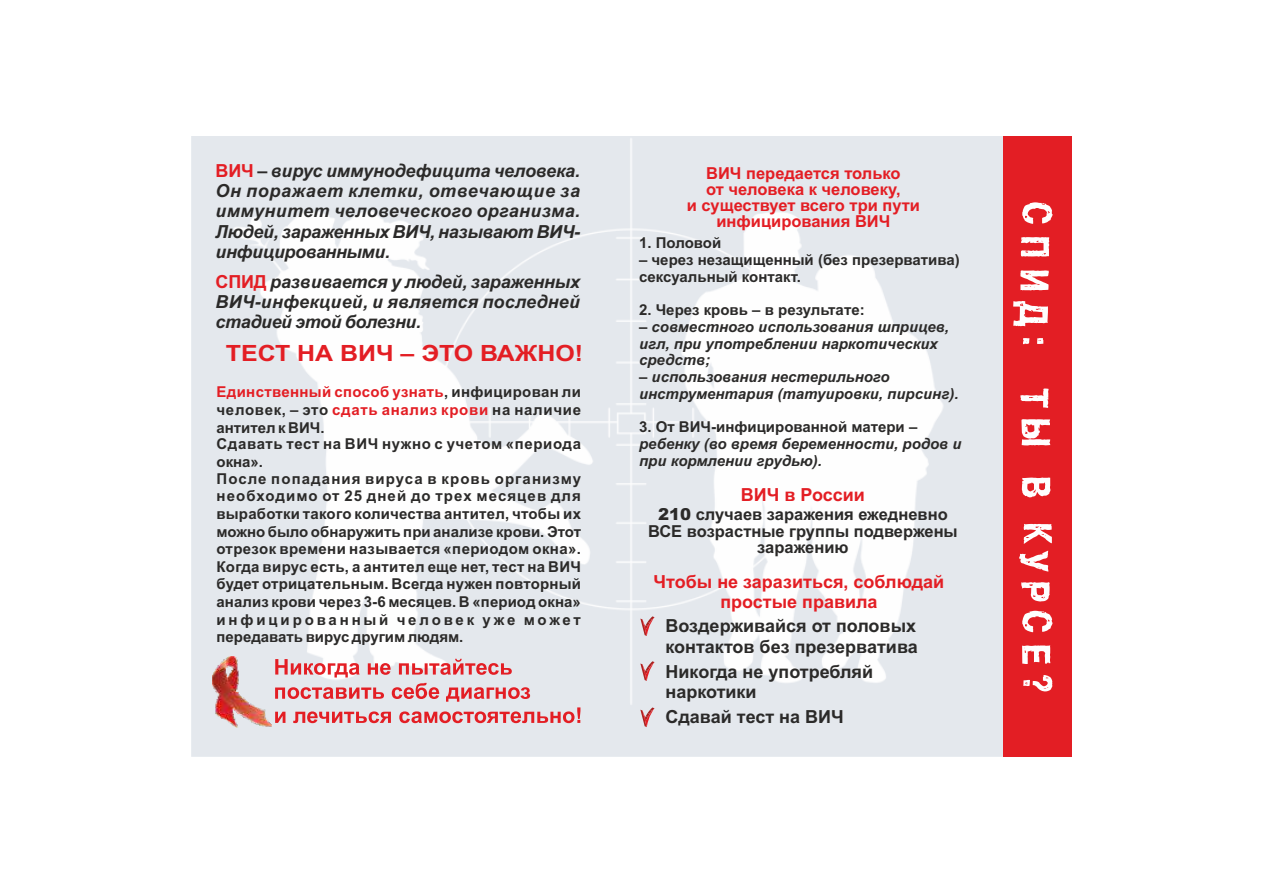
<style>
.page{position:relative;width:1263px;height:893px;background:#fff}
.page>*{position:absolute;margin:0;border:0;box-sizing:border-box;transform-origin:0 0}
.t1{font:700 22.35px "Arial";color:#e31e24;scale:1.11 1}
.t2{font:italic 700 18px/20.1px "Arial";letter-spacing:-.02em;color:#2b2a29;text-align:justify}
.t3{font:700 18px/20.1px "Arial";color:#2b2a29}
.t4{font:700 18px/20.1px "Arial";color:#e31e24;text-align:center}
.t5{font:700 16.5px/16px "Arial";color:#e31e24;text-align:center}
.t6{font:700 16.5px/16.5px "Arial";color:#2b2a29;text-align:center}
.t7{font:700 15px/17.5px "Arial";letter-spacing:.015em;color:#2b2a29}
.t8{font:italic 700 15px/16.8px "Arial";color:#2b2a29}
.t9{font:700 15px "Arial";letter-spacing:-.005em;color:#2b2a29}
.s1{font-style:normal;color:#e31e24}
.s2{font-style:normal}
.s3{color:#e31e24}
.s4{font-weight:900}
</style>
<div class="page">
<img style="left:191px;top:136px;width:812px;height:621px">
<div style="left:1003px;top:136px;width:68px;height:621px;background:#e31e24"></div>
<svg style="left:1013px;top:202px;width:39px;height:142px"></svg>
<svg style="left:1019px;top:388px;width:33px;height:184px"></svg>
<svg style="left:1021px;top:582px;width:31px;height:109px"></svg>
<svg style="left:640px;top:616px;width:14px;height:20px"></svg>
<svg style="left:640px;top:661px;width:14px;height:20px"></svg>
<svg style="left:640px;top:707px;width:14px;height:20px"></svg>
<img style="left:213px;top:657px;width:58px;height:70px">
<svg style="left:275px;top:659px;width:305px;height:64px;background:#e4b9be"></svg>
<p class="t2" style="left:216px;top:162px;width:366px"><span class="s1">ВИЧ</span> <span class="s2">–</span> вирус иммунодефицита человека.<br>Он поражает клетки, отвечающие за иммунитет человеческого организма.<br>Людей, зараженных ВИЧ, называют ВИЧ&shy;инфицированными.</p>
<p class="t2" style="left:216px;top:273px;width:366px"><span class="s1">СПИД</span> развивается у людей, зараженных ВИЧ-инфекцией, и является последней стадией этой болезни.</p>
<h1 class="t1" style="left:226px;top:345px;width:323px">ТЕСТ НА ВИЧ – ЭТО ВАЖНО!</h1>
<p class="t7" style="left:216px;top:385px;width:366px"><span class="s3">Единственный способ узнать</span>, инфицирован ли человек, – это <span class="s3">сдать анализ крови</span> на наличие антител к ВИЧ.<br>Сдавать тест на ВИЧ нужно с учетом «периода окна».<br>После попадания вируса в кровь организму необходимо от 25 дней до трех месяцев для выработки такого количества антител, чтобы их можно было обнаружить при анализе крови. Этот отрезок времени называется «периодом окна».<br>Когда вирус есть, а антител еще нет, тест на ВИЧ будет отрицательным. Всегда нужен повторный анализ крови через 3-6 месяцев. В «период окна» инфицированный человек уже может передавать вирус другим людям.</p>
<p class="t5" style="left:687px;top:166px;width:235px">ВИЧ передается только<br>от человека к человеку,<br>и существует всего три пути инфицирования ВИЧ</p>
<p class="t9" style="left:639px;top:237px;width:84px">1. Половой</p>
<p class="t7" style="left:639px;top:253px;width:322px;line-height:16.8px">– через незащищенный (без презерватива) сексуальный контакт.</p>
<p class="t7" style="left:639px;top:302px;width:227px">2. Через кровь – в результате:</p>
<p class="t8" style="left:639px;top:320px;width:311px"><span class="s2">–</span> совместного использования шприцев, игл, при употреблении наркотических средств;</p>
<p class="t8" style="left:639px;top:370px;width:321px"><span class="s2">–</span> использования нестерильного инструментария (татуировки, пирсинг).</p>
<p class="t8" style="left:639px;top:420px;width:324px"><span class="s2">3. От ВИЧ-инфицированной матери</span> – ребенку (во время беременности, родов и при кормлении грудью).</p>
<p class="t4" style="left:741px;top:486px;width:126px">ВИЧ в России</p>
<p class="t6" style="left:648px;top:507px;width:311px"><span class="s4">210</span> случаев заражения ежедневно<br>ВСЕ возрастные группы подвержены заражению</p>
<p class="t4" style="left:654px;top:573px;width:292px">Чтобы не заразиться, соблюдай простые правила</p>
<p class="t3" style="left:665px;top:618px;width:254px">Воздерживайся от половых контактов без презерватива</p>
<p class="t3" style="left:665px;top:663px;width:209px">Никогда не употребляй наркотики</p>
<p class="t3" style="left:665px;top:709px;width:180px">Сдавай тест на ВИЧ</p>
</div>
